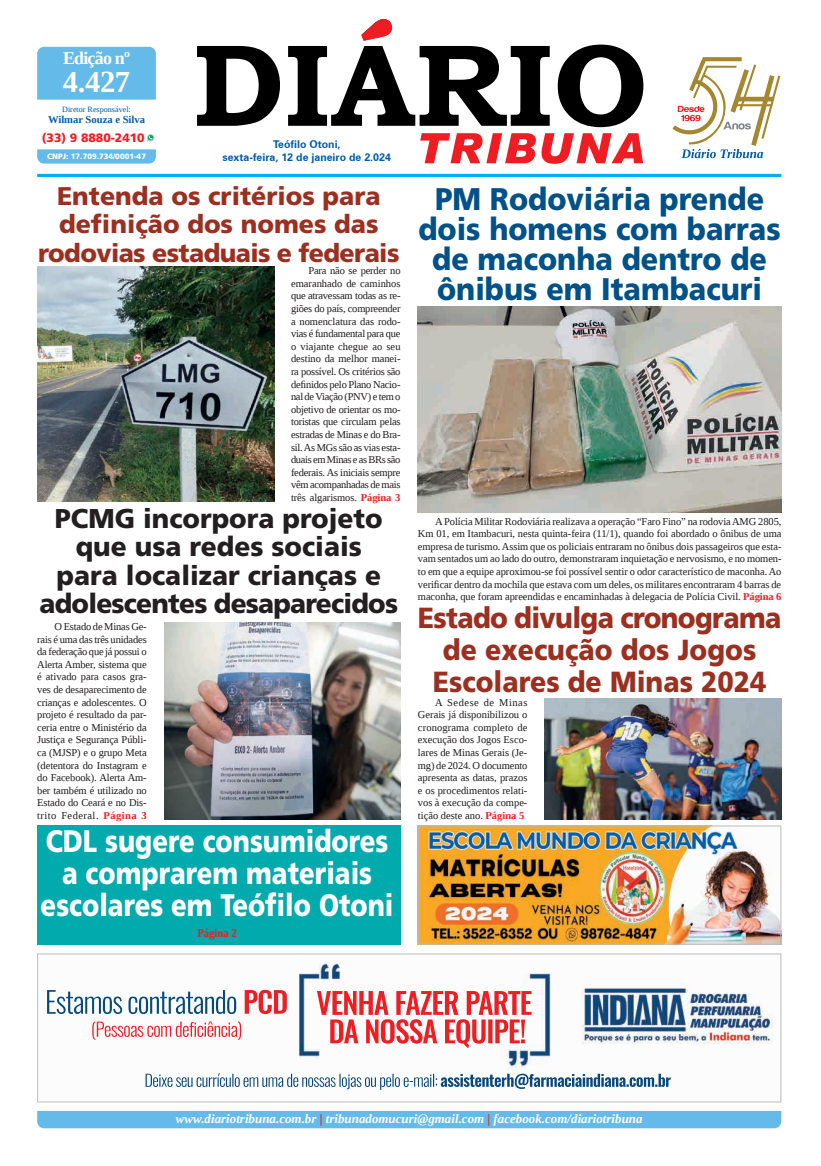
<style>
.page{position:relative;width:821px;height:1166px;background:#fff}
.page>*{position:absolute;margin:0;border:0;box-sizing:border-box;transform-origin:0 0}
.t1{font:900 31.32px/30.2px "Frutiger LT Std";color:#005187;text-align:center;scale:.92 1}
.t2{font:900 31.06px/32px "Frutiger LT Std";color:#fff;text-align:center;scale:.83 1}
.t3{font:700 30.45px "Liberation Serif";color:#fff}
.t4{font:900 29.14px/32.4px "Frutiger LT Std";color:#9b2f20;text-align:center;scale:.92 1}
.t5{font:900 27.12px/28.5px "Frutiger LT Std";color:#231f20;text-align:center}
.t6{font:900 25.55px/28.2px "Frutiger LT Std";color:#9b2f20;text-align:center}
.t7{font:700 18.03px "Liberation Serif";letter-spacing:-.045em;color:#fff}
.t8{font:italic 700 12.95px "Liberation Serif";color:#fff}
.t9{font:900 12.16px "Frutiger LT Std";color:#ee1d23}
.t10{font:700 12.16px "Liberation Serif";letter-spacing:.005em;color:#ee1d23;scale:.87 1}
.t11{font:700 10.67px/12.6px "Zurich BT";color:#015dab;text-align:center}
.t12{font:700 10.59px "Liberation Serif";color:#015dab}
.t13{font:10.5px/12.6px "Liberation Serif";letter-spacing:-.005em;color:#231f20;text-align:justify}
.t14{font:8.14px "Liberation Serif";color:#015dab}
.t15{font:900 7.7px "Frutiger LT Std";color:#fff}
.s1{font-weight:700;color:#ee1d23}
.s2{color:#ee1d23}
</style>
<div class="page">
<div style="left:37px;top:1111px;width:744px;height:17px;background:#64bae9"></div>
<hr style="left:37px;top:174px;width:744px;height:3px;background:#00aeef">
<svg style="left:197px;top:26px;width:446px;height:101px"></svg>
<svg style="left:361px;top:19px;width:31px;height:22px"></svg>
<svg style="left:420px;top:133px;width:223px;height:31px"></svg>
<svg style="left:673px;top:57px;width:108px;height:101px"></svg>
<div style="left:37px;top:47px;width:119px;height:53px;background:#64bae9"></div>
<svg style="left:37px;top:149px;width:119px;height:15px;background:#6ebeea"></svg>
<svg style="left:147px;top:134px;width:7px;height:8px"></svg>
<img style="left:47px;top:963px;width:727px;height:127px">
<div style="left:37px;top:953px;width:744px;height:149px;border:1px solid #bcbdc0"></div>
<div style="left:37px;top:825px;width:364px;height:119px;background:#00aaad"></div>
<img style="left:420px;top:827px;width:359px;height:115px">
<div style="left:418px;top:825px;width:363px;height:119px;border:1px solid #bcbdc0"></div>
<img style="left:37px;top:267px;width:237px;height:234px">
<img style="left:418px;top:306px;width:363px;height:206px">
<img style="left:164px;top:623px;width:237px;height:196px">
<img style="left:545px;top:698px;width:236px;height:121px">
<h3 class="t7" style="left:63px;top:45px;width:68px">Edição nº</h3>
<h3 class="t3" style="left:63px;top:61px;width:69px">4.427</h3>
<p class="t14" style="left:62px;top:104px;width:70px">Diretor Responsável:</p>
<p class="t12" style="left:48px;top:112px;width:99px">Wilmar Souza e Silva</p>
<p class="t9" style="left:42px;top:130px;width:104px">(33) 9 8880-2410</p>
<p class="t15" style="left:47px;top:151px;width:100px">CNPJ: 17.709.734/0001-47</p>
<p class="t11" style="left:223px;top:138px;width:170px">Teófilo Otoni,<br>sexta-feira, 12 de janeiro de 2.024</p>
<h3 class="t6" style="left:38px;top:182px;width:363px">Entenda os critérios para definição dos nomes das rodovias estaduais e federais</h3>
<p class="t13" style="left:291px;top:264px;width:111px;text-indent:17px">Para não se perder no emaranhado de caminhos que atravessam todas as re&shy;giões do país, compreender a nomenclatura das rodo&shy;vias é fundamental para que o viajante chegue ao seu destino da melhor manei&shy;ra possível. Os critérios são definidos pelo Plano Nacio&shy;nal de Viação (PNV) e tem o objetivo de orientar os mo&shy;toristas que circulam pelas estradas de Minas e do Bra&shy;sil. As MGs são as vias esta&shy;duais em Minas e as BRs são federais. As iniciais sempre vêm acompanhadas de mais três algarismos. <span class="s1">Página 3</span></p>
<h3 class="t5" style="left:40px;top:504px;width:360px">PCMG incorpora projeto que usa redes sociais<br>para localizar crianças e adolescentes desaparecidos</h3>
<p class="t13" style="left:37px;top:620px;width:111px;text-indent:17px">O Estado de Minas Ge&shy;rais é uma das três unidades da federação que já possui o Alerta Amber, sistema que é ativado para casos gra&shy;ves de desaparecimento de crianças e adolescentes. O projeto é resultado da par&shy;ceria entre o Ministério da Justiça e Segurança Públi&shy;ca (MJSP) e o grupo Meta (detentora do Instagram e do Facebook). Alerta Am&shy;ber também é utilizado no Estado do Ceará e no Dis&shy;trito Federal. <span class="s1">Página 3</span></p>
<h2 class="t2" style="left:41px;top:825px;width:427px">CDL sugere consumidores a comprarem materiais escolares em Teófilo Otoni</h2>
<p class="t10" style="left:197px;top:924px;width:47px">Página 2</p>
<h1 class="t1" style="left:418px;top:183px;width:395px">PM Rodoviária prende dois homens com barras de maconha dentro de ônibus em Itambacuri</h1>
<p class="t13" style="left:418px;top:515px;width:365px;text-indent:17px">A Polícia Militar Rodoviária realizava a operação “Faro Fino” na rodovia AMG 2805, Km 01, em Itambacuri, nesta quinta-feira (11/1), quando foi abordado o ônibus de uma empresa de turismo. Assim que os policiais entraram no ônibus dois passageiros que esta&shy;vam sentados um ao lado do outro, demonstraram inquietação e nervosismo, e no momen&shy;to em que a equipe aproximou-se foi possível sentir o odor característico de maconha. Ao verificar dentro da mochila que estava com um deles, os militares encontraram 4 barras de maconha, que foram apreendidas e encaminhadas à delegacia de Polícia Civil. <span class="s1">Página 6</span></p>
<h3 class="t4" style="left:418px;top:601px;width:396px">Estado divulga cronograma de execução dos Jogos<br>Escolares de Minas 2024</h3>
<p class="t13" style="left:418px;top:696px;width:111px;text-indent:17px">A Sedese de Minas Gerais já disponibilizou o cronograma completo de execução dos Jogos Esco&shy;lares de Minas Gerais (Je&shy;mg) de 2024. O documento apresenta as datas, prazos e os procedimentos relati&shy;vos à execução da compe&shy;tição deste ano. <span class="s1">Página 5</span></p>
<p class="t8" style="left:176px;top:1110px;width:468px">www.diariotribuna.com.br <span class="s2">|</span> tribunadomucuri@gmail.com <span class="s2">|</span> facebook.com/diariotribuna</p>
</div>
